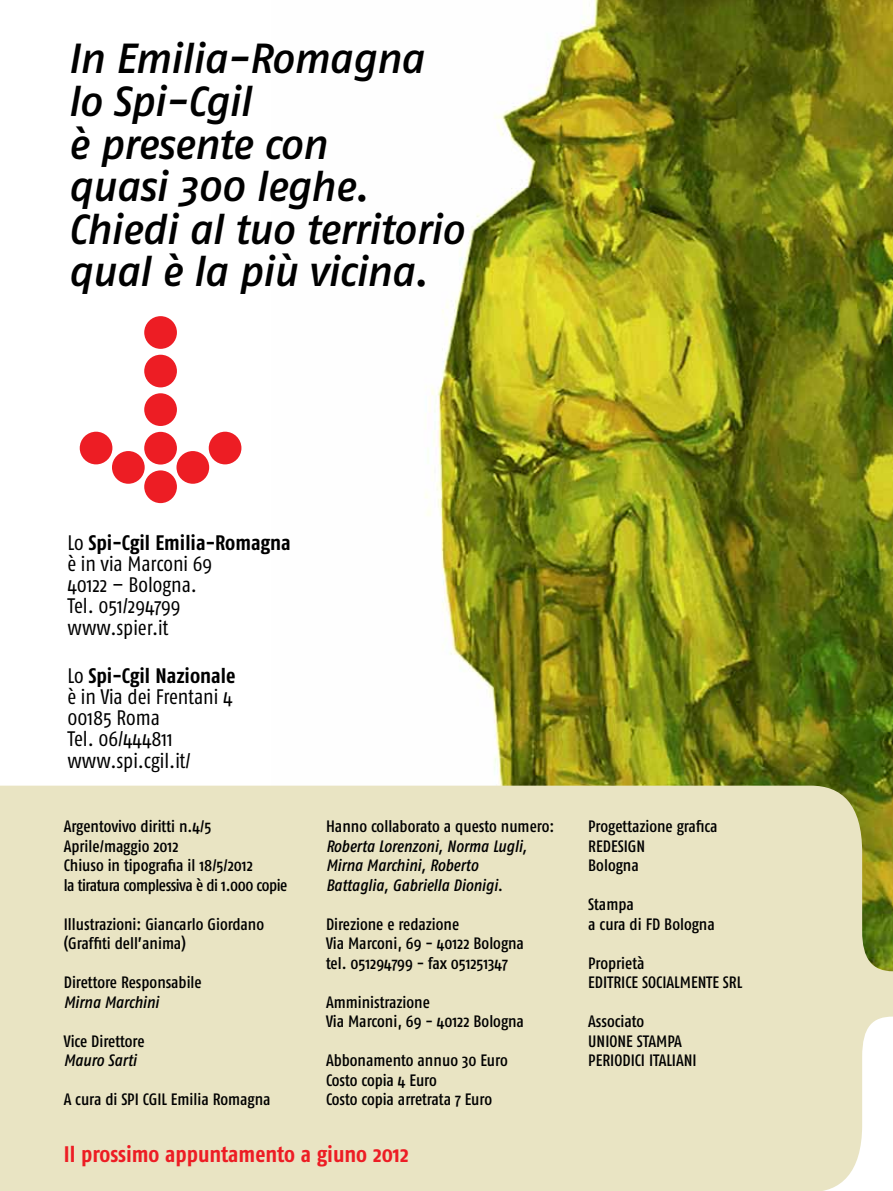
<style>
.page{position:relative;width:893px;height:1191px;background:#fff}
.page>*{position:absolute;margin:0;border:0;box-sizing:border-box;transform-origin:0 0}
.t1{font:italic 42px/42.5px "Fago No Med";letter-spacing:-.03em;color:#000}
.t2{font:700 22.5px "Fago Co";color:#ed1d24}
.t3{font:21px/21.3px "Fago Co";color:#000}
.t4{font:16.5px/19.5px "Fago Co Med";color:#000}
.t5{font:italic 16.5px/19.5px "Fago Co Med";color:#000}
.s1{font-weight:700}
</style>
<div class="page">
<img style="left:425px;top:0;width:468px;height:785px">
<div style="left:0;top:785px;width:893px;height:406px;background:#e9e4c3"></div>
<svg style="left:80px;top:316px;width:161px;height:187px"></svg>
<h1 class="t1" style="left:68px;top:37px;width:398px">In Emilia-Romagna lo Spi-Cgil<br>è presente con<br>quasi 300 leghe.<br>Chiedi al tuo territorio qual è la più vicina.</h1>
<p class="t3" style="left:68px;top:531px;width:225px">Lo <span class="s1">Spi-Cgil Emilia-Romagna </span>è in via Marconi 69<br>40122 – Bologna.<br>Tel. 051/294799<br>www.spier.it</p>
<p class="t3" style="left:68px;top:664px;width:169px">Lo <span class="s1">Spi-Cgil Nazionale </span>è in Via dei Frentani 4<br>00185 Roma<br>Tel. 06/444811 www.spi.cgil.it/</p>
<p class="t4" style="left:64px;top:816px;width:225px">Argentovivo diritti n.4/5<br>Aprile/maggio 2012<br>Chiuso in tipografia il 18/5/2012<br>la tiratura complessiva è di 1.000 copie</p>
<p class="t4" style="left:64px;top:913px;width:202px">Illustrazioni: Giancarlo Giordano (Graffiti dell’anima)</p>
<p class="t4" style="left:64px;top:972px;width:139px">Direttore Responsabile</p>
<p class="t5" style="left:64px;top:991px;width:97px">Mirna Marchini</p>
<p class="t4" style="left:64px;top:1031px;width:82px">Vice Direttore</p>
<p class="t5" style="left:64px;top:1050px;width:74px">Mauro Sarti</p>
<p class="t4" style="left:64px;top:1089px;width:208px">A cura di SPI CGIL Emilia Romagna</p>
<p class="t4" style="left:326px;top:816px;width:230px">Hanno collaborato a questo numero:</p>
<p class="t5" style="left:326px;top:836px;width:203px">Roberta Lorenzoni, Norma Lugli,<br>Mirna Marchini, Roberto<br>Battaglia, Gabriella Dionigi.</p>
<p class="t4" style="left:326px;top:914px;width:200px">Direzione e redazione<br>Via Marconi, 69 - 40122 Bologna tel. 051294799 - fax 051251347</p>
<p class="t4" style="left:326px;top:992px;width:200px">Amministrazione<br>Via Marconi, 69 - 40122 Bologna</p>
<p class="t4" style="left:326px;top:1050px;width:183px">Abbonamento annuo 30 Euro<br>Costo copia 4 Euro<br>Costo copia arretrata 7 Euro</p>
<h2 class="t2" style="left:64px;top:1141px;width:346px">Il prossimo appuntamento a giuno 2012</h2>
<p class="t4" style="left:588px;top:816px;width:131px">Progettazione grafica<br>REDESIGN<br>Bologna</p>
<p class="t4" style="left:588px;top:894px;width:128px">Stampa<br>a cura di FD Bologna</p>
<p class="t4" style="left:588px;top:953px;width:143px">Proprietà<br>EDITRICE SOCIALMENTE srl</p>
<p class="t4" style="left:588px;top:1011px;width:110px">Associato<br>UNIONE STAMPA<br>PERIODICI ITALIANI</p>
</div>
